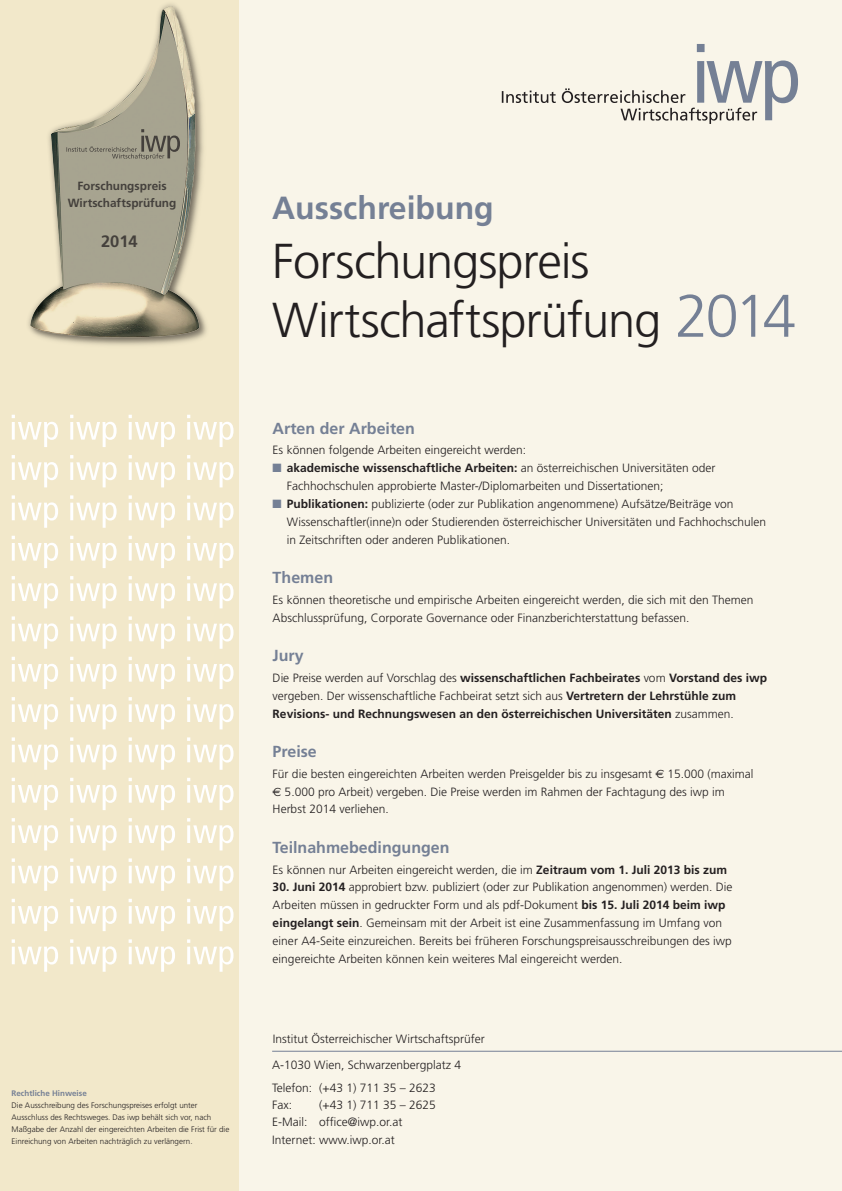
<style>
.page{position:relative;width:842px;height:1191px;background:#f9f5e9}
.page>*{position:absolute;margin:0;border:0;box-sizing:border-box;transform-origin:0 0}
.t1{font:300 49px/59px "Frutiger";letter-spacing:-.02em;color:#231f20}
.t2{font:700 32px "Frutiger";color:#758095}
.t3{font:700 16.5px "Frutiger";color:#231f20}
.t4{font:700 16px "Frutiger";color:#758095}
.t5{font:300 12px/17.9px "Frutiger";color:#231f20}
.t6{font:700 12px/17.9px "Frutiger";color:#231f20}
.t7{font:700 11.9px/16.8px "Frutiger";color:#231f20;text-align:center}
.t8{font:300 8px/12px "Frutiger";color:#231f20}
.t9{font:700 8px "Frutiger";color:#758095}
.s1{font-size:60px;color:#758095}
.s2{color:#758095}
.s3{font-weight:700}
.s4{font-weight:300}
.s5{font-family:"Euro Sans";font-weight:400}
</style>
<div class="page">
<div style="left:0;top:0;width:239px;height:1191px;background:#f2e8ca"></div>
<svg style="left:12px;top:415px;width:46px;height:32px"></svg>
<svg style="left:70px;top:415px;width:47px;height:32px"></svg>
<svg style="left:129px;top:415px;width:46px;height:32px"></svg>
<svg style="left:187px;top:415px;width:47px;height:32px"></svg>
<svg style="left:12px;top:455px;width:46px;height:32px"></svg>
<svg style="left:70px;top:455px;width:47px;height:32px"></svg>
<svg style="left:129px;top:455px;width:46px;height:32px"></svg>
<svg style="left:187px;top:455px;width:47px;height:32px"></svg>
<svg style="left:12px;top:495px;width:46px;height:33px"></svg>
<svg style="left:70px;top:495px;width:47px;height:33px"></svg>
<svg style="left:129px;top:495px;width:46px;height:33px"></svg>
<svg style="left:187px;top:495px;width:47px;height:33px"></svg>
<svg style="left:12px;top:536px;width:46px;height:32px"></svg>
<svg style="left:70px;top:536px;width:47px;height:32px"></svg>
<svg style="left:129px;top:536px;width:46px;height:32px"></svg>
<svg style="left:187px;top:536px;width:47px;height:32px"></svg>
<svg style="left:12px;top:576px;width:46px;height:32px"></svg>
<svg style="left:70px;top:576px;width:47px;height:32px"></svg>
<svg style="left:129px;top:576px;width:46px;height:32px"></svg>
<svg style="left:187px;top:576px;width:47px;height:32px"></svg>
<svg style="left:12px;top:616px;width:46px;height:33px"></svg>
<svg style="left:70px;top:616px;width:47px;height:33px"></svg>
<svg style="left:129px;top:616px;width:46px;height:33px"></svg>
<svg style="left:187px;top:616px;width:47px;height:33px"></svg>
<svg style="left:12px;top:657px;width:46px;height:32px"></svg>
<svg style="left:70px;top:657px;width:47px;height:32px"></svg>
<svg style="left:129px;top:657px;width:46px;height:32px"></svg>
<svg style="left:187px;top:657px;width:47px;height:32px"></svg>
<svg style="left:12px;top:697px;width:46px;height:32px"></svg>
<svg style="left:70px;top:697px;width:47px;height:32px"></svg>
<svg style="left:129px;top:697px;width:46px;height:32px"></svg>
<svg style="left:187px;top:697px;width:47px;height:32px"></svg>
<svg style="left:12px;top:737px;width:46px;height:33px"></svg>
<svg style="left:70px;top:737px;width:47px;height:33px"></svg>
<svg style="left:129px;top:737px;width:46px;height:33px"></svg>
<svg style="left:187px;top:737px;width:47px;height:33px"></svg>
<svg style="left:12px;top:777px;width:46px;height:33px"></svg>
<svg style="left:70px;top:777px;width:47px;height:33px"></svg>
<svg style="left:129px;top:777px;width:46px;height:33px"></svg>
<svg style="left:187px;top:777px;width:47px;height:33px"></svg>
<svg style="left:12px;top:818px;width:46px;height:32px"></svg>
<svg style="left:70px;top:818px;width:47px;height:32px"></svg>
<svg style="left:129px;top:818px;width:46px;height:32px"></svg>
<svg style="left:187px;top:818px;width:47px;height:32px"></svg>
<svg style="left:12px;top:858px;width:46px;height:32px"></svg>
<svg style="left:70px;top:858px;width:47px;height:32px"></svg>
<svg style="left:129px;top:858px;width:46px;height:32px"></svg>
<svg style="left:187px;top:858px;width:47px;height:32px"></svg>
<svg style="left:12px;top:898px;width:46px;height:33px"></svg>
<svg style="left:12px;top:939px;width:46px;height:32px"></svg>
<svg style="left:70px;top:898px;width:47px;height:33px"></svg>
<svg style="left:70px;top:939px;width:47px;height:32px"></svg>
<svg style="left:129px;top:898px;width:46px;height:33px"></svg>
<svg style="left:129px;top:939px;width:46px;height:32px"></svg>
<svg style="left:187px;top:898px;width:47px;height:33px"></svg>
<svg style="left:187px;top:939px;width:47px;height:32px"></svg>
<svg style="left:502px;top:44px;width:296px;height:80px"></svg>
<hr style="left:272px;top:1050px;width:570px;height:1px;background:#758095">
<img style="left:28px;top:4px;width:179px;height:341px">
<svg style="left:66px;top:129px;width:114px;height:31px;background:#989584"></svg>
<p class="t7" style="left:68px;top:177px;width:110px">Forschungspreis<br>Wirtschaftsprüfung</p>
<h3 class="t3" style="left:101px;top:232px;width:38px">2014</h3>
<p class="t9" style="left:12px;top:1088px;width:77px">Rechtliche Hinweise</p>
<p class="t8" style="left:12px;top:1098px;width:219px">Die Ausschreibung des Forschungspreises erfolgt unter Ausschluss des Rechtsweges. Das iwp behält sich vor, nach Maßgabe der Anzahl der eingereichten Arbeiten die Frist für die Einreichung von Arbeiten nachträglich zu verlängern.</p>
<h2 class="t2" style="left:272px;top:189px;width:223px">Ausschreibung</h2>
<h1 class="t1" style="left:272px;top:231px;width:525px">Forschungspreis<br>Wirtschaftsprüfung <span class="s1">2014</span></h1>
<h3 class="t4" style="left:273px;top:418px;width:144px">Arten der Arbeiten</h3>
<p class="t5" style="left:273px;top:441px;width:255px">Es können folgende Arbeiten eingereicht werden:</p>
<p class="t5" style="left:287px;top:459px;width:430px;text-indent:-14px"><span class="s2">■</span> <span class="s3">akademische wissenschaftliche Arbeiten:</span> an österreichischen Universitäten oder<br>Fachhochschulen approbierte Master-/Diplomarbeiten und Dissertationen;</p>
<p class="t5" style="left:287px;top:495px;width:481px;text-indent:-14px"><span class="s2">■</span> <span class="s3">Publikationen:</span> publizierte (oder zur Publikation angenommene) Aufsätze/Beiträge von<br>Wissenschaftler(inne)n oder Studierenden österreichischer Universitäten und Fachhochschulen in Zeitschriften oder anderen Publikationen.</p>
<h3 class="t4" style="left:273px;top:568px;width:62px">Themen</h3>
<p class="t5" style="left:273px;top:590px;width:482px">Es können theoretische und empirische Arbeiten eingereicht werden, die sich mit den Themen<br>Abschlussprüfung, Corporate Governance oder Finanzberichterstattung befassen.</p>
<h3 class="t4" style="left:273px;top:646px;width:33px">Jury</h3>
<p class="t6" style="left:273px;top:668px;width:496px"><span class="s4">Die Preise werden auf Vorschlag des</span> wissenschaftlichen Fachbeirates <span class="s4">vom</span> Vorstand des iwp <span class="s4">vergeben. Der wissenschaftliche Fachbeirat setzt sich aus</span> Vertretern der Lehrstühle zum<br>Revisions- und Rechnungswesen an den österreichischen Universitäten <span class="s4">zusammen.</span></p>
<h3 class="t4" style="left:273px;top:742px;width:46px">Preise</h3>
<p class="t5" style="left:273px;top:764px;width:482px">Für die besten eingereichten Arbeiten werden Preisgelder bis zu insgesamt <span class="s5">€</span> 15.000 (maximal <span class="s5">€</span> 5.000 pro Arbeit) vergeben. Die Preise werden im Rahmen der Fachtagung des iwp im<br>Herbst 2014 verliehen.</p>
<h3 class="t4" style="left:273px;top:837px;width:178px">Teilnahmebedingungen</h3>
<p class="t5" style="left:273px;top:860px;width:456px">Es können nur Arbeiten eingereicht werden, die im <span class="s3">Zeitraum vom 1. Juli 2013 bis zum</span></p>
<p class="t5" style="left:273px;top:878px;width:461px"><span class="s3">30. Juni 2014</span> approbiert bzw. publiziert (oder zur Publikation angenommen) werden. Die Arbeiten müssen in gedruckter Form und als pdf-Dokument <span class="s3">bis 15. Juli 2014 beim iwp eingelangt sein</span>. Gemeinsam mit der Arbeit ist eine Zusammenfassung im Umfang von einer A4-Seite einzureichen. Bereits bei früheren Forschungspreisausschreibungen des iwp eingereichte Arbeiten können kein weiteres Mal eingereicht werden.</p>
<p class="t5" style="left:273px;top:1029px;width:214px">Institut Österreichischer Wirtschaftsprüfer</p>
<p class="t5" style="left:272px;top:1053px;width:190px;line-height:22.9px">A-1030 Wien, Schwarzenbergplatz 4<br>Telefon: (+43 1) 711 35 – 2623</p>
<p class="t5" style="left:272px;top:1096px;width:21px">Fax:</p>
<p class="t5" style="left:272px;top:1096px;width:165px;line-height:17.2px;text-indent:47px">(+43 1) 711 35 – 2625<br>E-Mail: office@iwp.or.at<br>Internet: www.iwp.or.at</p>
</div>
